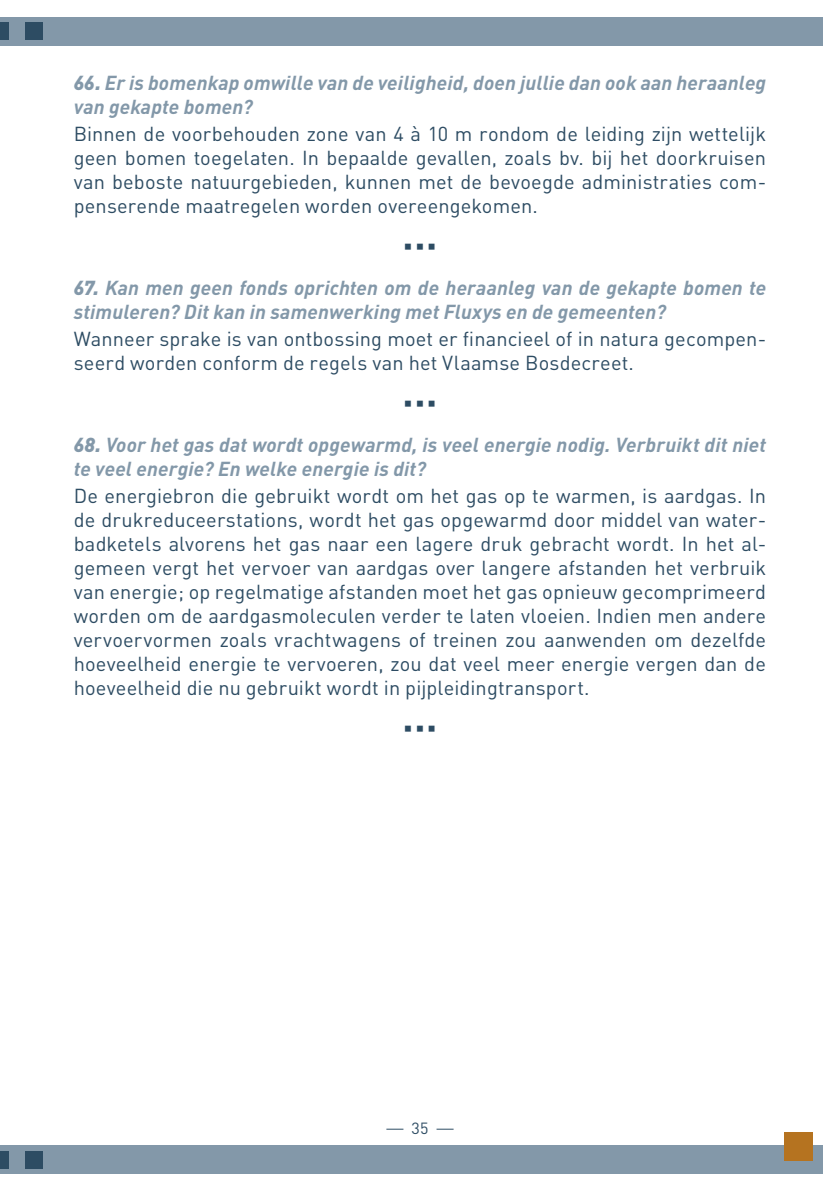
<style>
.page{position:relative;width:840px;height:1191px;background:#fff}
.page>*{position:absolute;margin:0;border:0;box-sizing:border-box;transform-origin:0 0}
.Texte_courant{font:20px/24px "DIN";letter-spacing:.005em;color:#2d4c63;text-align:justify}
.Questions{font:italic 700 20px/24px "DIN";letter-spacing:.01em;color:#8398a9}
.Separation{font:20px "Wingdings";color:#2d4c63}
.t1{font:16px "DIN";color:#2d4c63}
.s1{font-weight:900}
</style>
<div class="page">
<svg style="left:386px;top:1128px;width:17px;height:1px"></svg>
<svg style="left:436px;top:1128px;width:17px;height:1px"></svg>
<div style="left:0;top:17px;width:822px;height:28px;background:#8398a9"></div>
<div style="left:0;top:23px;width:9px;height:17px;background:#2d4c63"></div>
<div style="left:26px;top:23px;width:17px;height:17px;background:#2d4c63"></div>
<div style="left:0;top:1145px;width:822px;height:29px;background:#8398a9"></div>
<div style="left:0;top:1151px;width:9px;height:17px;background:#2d4c63"></div>
<div style="left:26px;top:1151px;width:17px;height:17px;background:#2d4c63"></div>
<div style="left:784px;top:1131px;width:28px;height:29px;background:#b57320"></div>
<p class="Questions" style="left:74px;top:70px;width:693px"><span class="s1">66.</span> Er is bomenkap omwille van de veiligheid, doen jullie dan ook aan heraanleg van gekapte bomen?</p>
<p class="Texte_courant" style="left:74px;top:122px;width:693px">Binnen de voorbehouden zone van 4 à 10 m rondom de leiding zijn wettelijk geen bomen toegelaten. In bepaalde gevallen, zoals bv. bij het doorkruisen van beboste natuurgebieden, kunnen met de bevoegde administraties com&shy;penserende maatregelen worden overeengekomen.</p>
<p class="Separation" style="left:403px;top:236px;width:34px">▪▪▪</p>
<p class="Questions" style="left:74px;top:275px;width:693px"><span class="s1">67.</span> Kan men geen fonds oprichten om de heraanleg van de gekapte bomen te stimuleren? Dit kan in samenwerking met Fluxys en de gemeenten?</p>
<p class="Texte_courant" style="left:74px;top:327px;width:693px">Wanneer sprake is van ontbossing moet er financieel of in natura gecompen&shy;seerd worden conform de regels van het Vlaamse Bosdecreet.</p>
<p class="Separation" style="left:403px;top:393px;width:34px">▪▪▪</p>
<p class="Questions" style="left:74px;top:432px;width:693px"><span class="s1">68.</span> Voor het gas dat wordt opgewarmd, is veel energie nodig. Verbruikt dit niet te veel energie? En welke energie is dit?</p>
<p class="Texte_courant" style="left:74px;top:483px;width:693px">De energiebron die gebruikt wordt om het gas op te warmen, is aardgas. In de drukreduceerstations, wordt het gas opgewarmd door middel van water&shy;badketels alvorens het gas naar een lagere druk gebracht wordt. In het al&shy;gemeen vergt het vervoer van aardgas over langere afstanden het verbruik van energie; op regelmatige afstanden moet het gas opnieuw gecomprimeerd worden om de aardgasmoleculen verder te laten vloeien. Indien men andere vervoervormen zoals vrachtwagens of treinen zou aanwenden om dezelfde hoeveelheid energie te vervoeren, zou dat veel meer energie vergen dan de hoeveelheid die nu gebruikt wordt in pijpleidingtransport.</p>
<p class="Separation" style="left:403px;top:718px;width:34px">▪▪▪</p>
<p class="t1" style="left:411px;top:1117px;width:19px">35</p>
</div>
